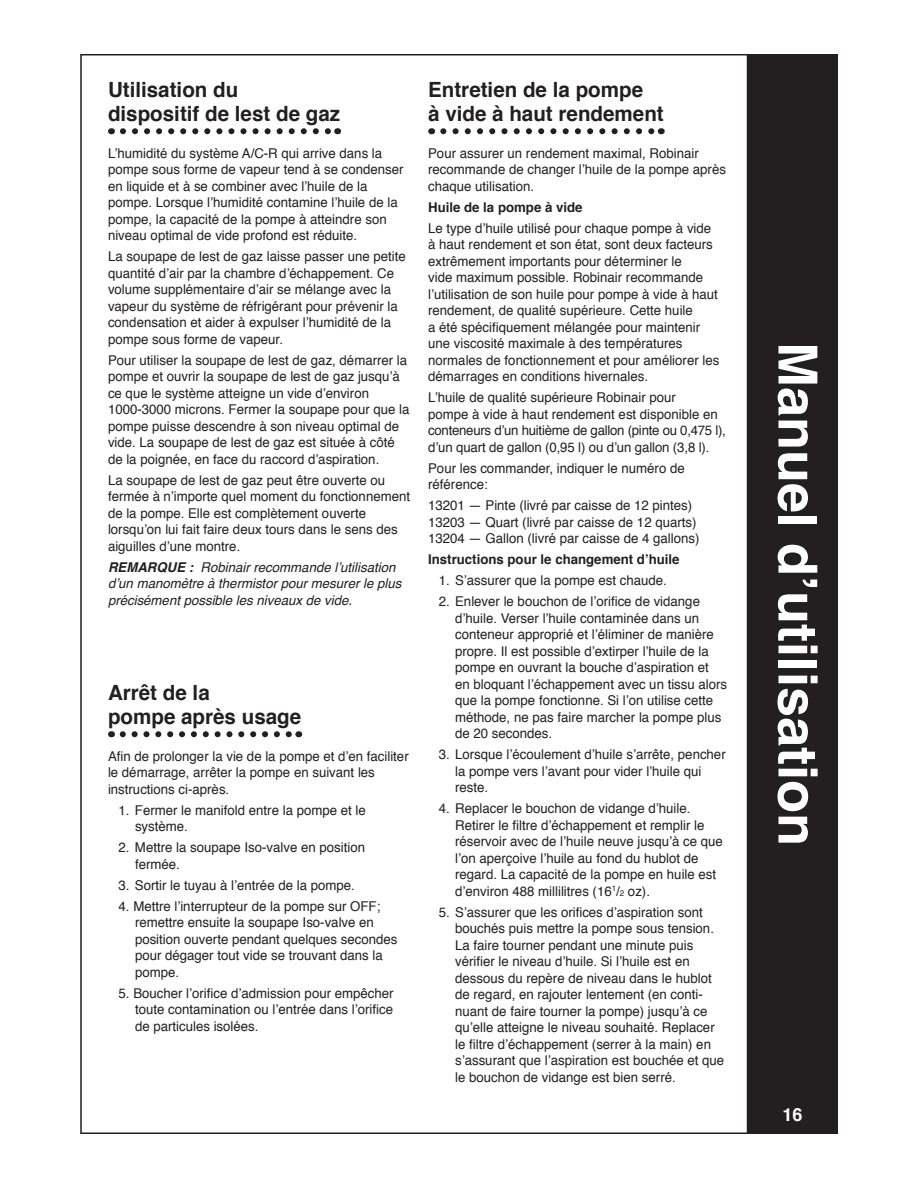
<style>
.page{position:relative;width:918px;height:1188px;background:#fff}
.page>*{position:absolute;margin:0;border:0;box-sizing:border-box;transform-origin:0 0}
.sidehead{font:700 54px "Helvetica";color:#fff}
.Headline{font:700 21px/24px "Helvetica";color:#231f20}
.t1{font:700 18px "Helvetica";color:#fff}
.Body_text{font:13.5px/16.5px "Helvetica";color:#231f20}
.Instruction{font:13.5px/16.5px "Helvetica";color:#231f20}
.Body_text-2{font:italic 13.5px/16.5px "Helvetica";color:#231f20}
.Body_text-3{font:700 13.5px "Helvetica";color:#231f20}
.s1{font-weight:700}
.s2{font-size:8.1px}
</style>
<div class="page">
<div style="left:748px;top:54px;width:90px;height:1080px;background:#231f20"></div>
<hr style="left:747px;top:54px;width:1px;height:1080px;background:#231f20">
<svg style="left:123px;top:128px;width:208px;height:6px"></svg>
<svg style="left:123px;top:731px;width:169px;height:6px"></svg>
<svg style="left:443px;top:128px;width:212px;height:6px"></svg>
<p class="Headline" style="left:108px;top:78px;width:234px">Utilisation du<br>dispositif de lest de gaz</p>
<p class="Body_text" style="left:108px;top:145px;width:297px">L’humidité du système A/C-R qui arrive dans la pompe sous forme de vapeur tend à se condenser en liquide et à se combiner avec l’huile de la pompe. Lorsque l’humidité contamine l’huile de la pompe, la capacité de la pompe à atteindre son niveau optimal de vide profond est réduite.</p>
<p class="Body_text" style="left:108px;top:248px;width:299px">La soupape de lest de gaz laisse passer une petite quantité d’air par la chambre d’échappement. Ce volume supplémentaire d’air se mélange avec la vapeur du système de réfrigérant pour prévenir la condensation et aider à expulser l’humidité de la pompe sous forme de vapeur.</p>
<p class="Body_text" style="left:108px;top:352px;width:303px">Pour utiliser la soupape de lest de gaz, démarrer la pompe et ouvrir la soupape de lest de gaz jusqu’à ce que le système atteigne un vide d’environ 1000‑3000 microns. Fermer la soupape pour que la pompe puisse descendre à son niveau optimal de vide. La soupape de lest de gaz est située à côté de la poignée, en face du raccord d’aspiration.</p>
<p class="Body_text" style="left:108px;top:472px;width:304px">La soupape de lest de gaz peut être ouverte ou fermée à n’importe quel moment du fonctionnement de la pompe. Elle est complètement ouverte lorsqu’on lui fait faire deux tours dans le sens des aiguilles d’une montre.</p>
<p class="Body_text-2" style="left:108px;top:559px;width:295px"><span class="s1">REMARQUE :</span> Robinair recommande l’utilisation d’un manomètre à thermistor pour mesurer le plus précisément possible les niveaux de vide.</p>
<p class="Headline" style="left:108px;top:681px;width:195px">Arrêt de la<br>pompe après usage</p>
<p class="Body_text" style="left:108px;top:748px;width:302px">Afin de prolonger la vie de la pompe et d’en faciliter le démarrage, arrêter la pompe en suivant les instructions ci-après.</p>
<p class="Instruction" style="left:135px;top:802px;width:232px;text-indent:-16px">1. Fermer le manifold entre la pompe et le système.</p>
<p class="Instruction" style="left:135px;top:839px;width:232px;text-indent:-16px">2. Mettre la soupape Iso-valve en position fermée.</p>
<p class="Instruction" style="left:119px;top:877px;width:238px">3. Sortir le tuyau à l’entrée de la pompe.</p>
<p class="Instruction" style="left:135px;top:898px;width:264px;text-indent:-16px">4. Mettre l’interrupteur de la pompe sur OFF; remettre ensuite la soupape Iso-valve en position ouverte pendant quelques secondes pour dégager tout vide se trouvant dans la pompe.</p>
<p class="Instruction" style="left:135px;top:985px;width:260px;text-align:justify;text-indent:-16px">5. Boucher l’orifice d’admission pour empêcher toute contamination ou l’entrée dans l’orifice de particules isolées.</p>
<p class="Headline" style="left:428px;top:78px;width:237px">Entretien de la pompe<br>à vide à haut rendement</p>
<p class="Body_text" style="left:428px;top:145px;width:299px">Pour assurer un rendement maximal, Robinair recommande de changer l’huile de la pompe après chaque utilisation.</p>
<p class="Body_text-3" style="left:428px;top:196px;width:156px">Huile de la pompe à vide</p>
<p class="Body_text" style="left:428px;top:220px;width:293px">Le type d’huile utilisé pour chaque pompe à vide à haut rendement et son état, sont deux facteurs extrêmement importants pour déterminer le<br>vide maximum possible. Robinair recommande l’utilisation de son huile pour pompe à vide à haut rendement, de qualité supérieure. Cette huile<br>a été spécifiquement mélangée pour maintenir une viscosité maximale à des températures normales de fonctionnement et pour améliorer les démarrages en conditions hivernales.</p>
<p class="Body_text" style="left:428px;top:389px;width:299px">L’huile de qualité supérieure Robinair pour<br>pompe à vide à haut rendement est disponible en conteneurs d’un huitième de gallon (pinte ou 0,475 l), d’un quart de gallon (0,95 l) ou d’un gallon (3,8 l).</p>
<p class="Body_text" style="left:428px;top:460px;width:258px">Pour les commander, indiquer le numéro de référence:</p>
<p class="Body_text" style="left:428px;top:497px;width:265px">13201 — Pinte (livré par caisse de 12 pintes)</p>
<p class="Body_text" style="left:428px;top:514px;width:270px">13203 — Quart (livré par caisse de 12 quarts)</p>
<p class="Body_text" style="left:428px;top:530px;width:273px">13204 — Gallon (livré par caisse de 4 gallons)</p>
<p class="Body_text-3" style="left:428px;top:548px;width:253px">Instructions pour le changement d’huile</p>
<p class="Instruction" style="left:439px;top:572px;width:230px">1. S’assurer que la pompe est chaude.</p>
<p class="Instruction" style="left:455px;top:593px;width:274px;text-indent:-16px">2. Enlever le bouchon de l’orifice de vidange d’huile. Verser l’huile contaminée dans un conteneur approprié et l’éliminer de manière propre. Il est possible d’extirper l’huile de la pompe en ouvrant la bouche d’aspiration et<br>en bloquant l’échappement avec un tissu alors que la pompe fonctionne. Si l’on utilise cette méthode, ne pas faire marcher la pompe plus de 20 secondes.</p>
<p class="Instruction" style="left:455px;top:746px;width:272px;text-indent:-16px">3. Lorsque l’écoulement d’huile s’arrête, pencher la pompe vers l’avant pour vider l’huile qui reste.</p>
<p class="Instruction" style="left:455px;top:800px;width:269px;text-indent:-16px">4. Replacer le bouchon de vidange d’huile.<br>Retirer le filtre d’échappement et remplir le réservoir avec de l’huile neuve jusqu’à ce que l’on aperçoive l’huile au fond du hublot de regard. La capacité de la pompe en huile est d’environ 488 millilitres (16<sup>1</sup>/<span class="s2">2</span> oz).</p>
<p class="Instruction" style="left:455px;top:904px;width:271px;text-indent:-16px">5. S’assurer que les orifices d’aspiration sont bouchés puis mettre la pompe sous tension.<br>La faire tourner pendant une minute puis vérifier le niveau d’huile. Si l’huile est en dessous du repère de niveau dans le hublot de regard, en rajouter lentement (en conti&shy;nuant de faire tourner la pompe) jusqu’à ce qu’elle atteigne le niveau souhaité. Replacer le filtre d’échappement (serrer à la main) en s’assurant que l’aspiration est bouchée et que le bouchon de vidange est bien serré.</p>
<p class="sidehead" style="left:841px;top:342px;width:506px;rotate:90deg">Manuel d’utilisation</p>
<p class="t1" style="left:783px;top:1100px;width:22px">16</p>
</div>
